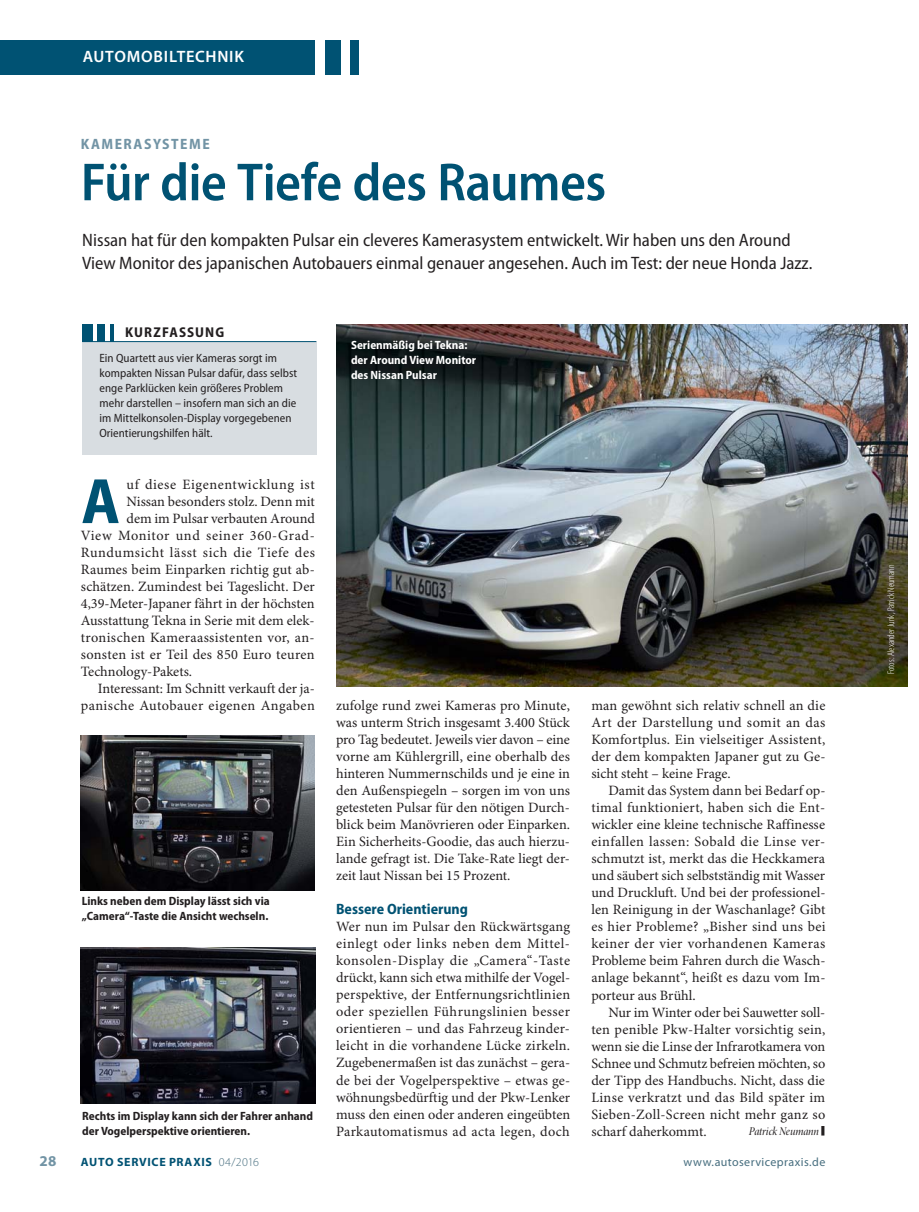
<style>
.page{position:relative;width:919px;height:1212px;background:#fff}
.page>*{position:absolute;margin:0;border:0;box-sizing:border-box;transform-origin:0 0}
.t1{font:700 semi-condensed 64.65px "Myriad Pro";color:#005273}
.t2{font:600 semi-condensed 54px "Myriad Pro";letter-spacing:-.01em;color:#005273}
.t3{font:32.7px "Minion Pro";color:#231f20;scale:.33 1}
.t4{font:semi-condensed 18px/22.5px "Myriad Pro";color:#231f20}
.t5{font:600 16.5px "Myriad Pro";letter-spacing:.045em;color:#fff}
.t6{font:700 semi-condensed 15px "Myriad Pro";color:#005273}
.t7{font:700 semi-condensed 15px "Myriad Pro";letter-spacing:.1em;color:#7294a5}
.t8{font:700 15px "Myriad Pro";color:#7294a5}
.t9{font:14.25px/17px "Minion Pro";letter-spacing:.01em;color:#231f20;text-align:justify}
.t10{font:14.25px "Minion Pro";letter-spacing:.045em;color:#231f20}
.t11{font:14.25px "Minion Pro";letter-spacing:.04em;color:#231f20}
.t12{font:14.25px "Minion Pro";letter-spacing:.03em;color:#231f20}
.t13{font:700 semi-condensed 14.25px "Myriad Pro";letter-spacing:.075em;color:#231f20}
.t14{font:semi-condensed 12px/15px "Myriad Pro";letter-spacing:.005em;color:#231f20}
.t15{font:700 semi-condensed 12px/15px "Myriad Pro";color:#231f20}
.t16{font:700 semi-condensed 12px/15px "Myriad Pro";color:#fff}
.t17{font:700 12px "Myriad Pro";letter-spacing:.055em;color:#005273}
.t18{font:12px "Myriad Pro";letter-spacing:.035em;color:#476e7f}
.t19{font:12px "Minion Pro Medium Cn It Disp";letter-spacing:-.005em;color:#231f20}
.t20{font:300 condensed 9.75px "Myriad Pro";color:#fff}
.s1{font-weight:300;color:#476e7f}
</style>
<div class="page">
<div style="left:350px;top:40px;width:8px;height:34px;background:#005273"></div>
<div style="left:325px;top:40px;width:15px;height:34px;background:#005273"></div>
<div style="left:0;top:40px;width:315px;height:34px;background:#005273"></div>
<div style="left:82px;top:341px;width:234px;height:113px;background:#d8dde1"></div>
<div style="left:82px;top:324px;width:10px;height:17px;background:#005273"></div>
<div style="left:97px;top:324px;width:8px;height:17px;background:#005273"></div>
<hr style="left:110px;top:324px;width:4px;height:17px;background:#005273">
<hr style="left:82px;top:341px;width:234px;height:1px;background:#005273">
<img style="left:336px;top:324px;width:571px;height:363px">
<img style="left:81px;top:735px;width:234px;height:155px">
<img style="left:81px;top:948px;width:234px;height:155px">
<p class="t5" style="left:83px;top:47px;width:163px">AUTOMOBILTECHNIK</p>
<p class="t7" style="left:81px;top:138px;width:130px">KAMERASYSTEME</p>
<h2 class="t2" style="left:81px;top:150px;width:526px">Für die Tiefe des Raumes</h2>
<p class="t4" style="left:82px;top:231px;width:731px">Nissan hat für den kompakten Pulsar ein cleveres Kamerasystem entwickelt. Wir haben uns den Around<br>View Monitor des japanischen Autobauers einmal genauer angesehen. Auch im Test: der neue Honda Jazz.</p>
<p class="t13" style="left:125px;top:326px;width:101px">KURZFASSUNG</p>
<p class="t14" style="left:99px;top:351px;width:199px">Ein Quartett aus vier Kameras sorgt im kompakten Nissan Pulsar dafür, dass selbst enge Parklücken kein größeres Problem mehr darstellen – insofern man sich an die im Mittelkonsolen-Display vorgegebenen Orientierungshilfen hält.</p>
<h1 class="t1" style="left:81px;top:477px;width:40px">A</h1>
<p class="t10" style="left:127px;top:479px;width:190px">uf diese Eigenentwicklung ist</p>
<p class="t9" style="left:127px;top:494px;width:190px">Nissan besonders stolz. Denn mit</p>
<p class="t9" style="left:127px;top:511px;width:190px">dem im Pulsar verbauten Around</p>
<p class="t10" style="left:81px;top:530px;width:235px">View Monitor und seiner 360-Grad-</p>
<p class="t11" style="left:81px;top:547px;width:235px">Rundumsicht lässt sich die Tiefe des</p>
<p class="t9" style="left:81px;top:562px;width:235px">Raumes beim Einparken richtig gut ab-</p>
<p class="t9" style="left:81px;top:579px;width:235px">schätzen. Zumindest bei Tageslicht. Der</p>
<p class="t9" style="left:81px;top:596px;width:235px">4,39-Meter-Japaner fährt in der höchsten</p>
<p class="t9" style="left:81px;top:613px;width:235px">Ausstattung Tekna in Serie mit dem elek-</p>
<p class="t9" style="left:81px;top:630px;width:235px">tronischen Kameraassistenten vor, an-</p>
<p class="t9" style="left:81px;top:647px;width:235px">sonsten ist er Teil des 850 Euro teuren</p>
<p class="t9" style="left:81px;top:664px;width:113px">Technology-Pakets.</p>
<p class="t9" style="left:98px;top:681px;width:218px">Interessant: Im Schnitt verkauft der ja-</p>
<p class="t12" style="left:81px;top:700px;width:235px">panische Autobauer eigenen Angaben</p>
<p class="t15" style="left:82px;top:894px;width:189px">Links neben dem Display lässt sich via „Camera“-Taste die Ansicht wechseln.</p>
<p class="t15" style="left:82px;top:1110px;width:232px">Rechts im Display kann sich der Fahrer anhand der Vogelperspektive orientieren.</p>
<p class="t16" style="left:351px;top:339px;width:127px">Serienmäßig bei Tekna: der Around View Monitor des Nissan Pulsar</p>
<p class="t9" style="left:336px;top:698px;width:235px">zufolge rund zwei Kameras pro Minute, was unterm Strich insgesamt 3.400 Stück pro Tag bedeutet. Jeweils vier davon – eine vorne am Kühlergrill, eine oberhalb des hinteren Nummernschilds und je eine in den Außenspiegeln – sorgen im von uns getesteten Pulsar für den nötigen Durch&shy;blick beim Manövrieren oder Einparken.<br>Ein Sicherheits-Goodie, das auch hierzu&shy;lande gefragt ist. Die Take-Rate liegt der&shy;zeit laut Nissan bei 15 Prozent.</p>
<p class="t6" style="left:336px;top:904px;width:133px">Bessere Orientierung</p>
<p class="t9" style="left:336px;top:919px;width:236px">Wer nun im Pulsar den Rückwärtsgang einlegt oder links neben dem Mittel&shy;konsolen-Display die „Camera“-Taste drückt, kann sich etwa mithilfe der Vogel&shy;perspektive, der Entfernungsrichtlinien oder speziellen Führungslinien besser orientieren – und das Fahrzeug kinder&shy;leicht in die vorhandene Lücke zirkeln.<br>Zugebenermaßen ist das zunächst – gera&shy;de bei der Vogelperspektive – etwas ge&shy;wöhnungsbedürftig und der Pkw-Lenker muss den einen oder anderen eingeübten Parkautomatismus ad acta legen, doch</p>
<p class="t9" style="left:591px;top:698px;width:236px">man gewöhnt sich relativ schnell an die Art der Darstellung und somit an das Komfortplus. Ein vielseitiger Assistent, der dem kompakten Japaner gut zu Ge&shy;sicht steht – keine Frage.</p>
<p class="t9" style="left:591px;top:783px;width:236px;text-indent:17px">Damit das System dann bei Bedarf op&shy;timal funktioniert, haben sich die Ent&shy;wickler eine kleine technische Raffinesse einfallen lassen: Sobald die Linse ver&shy;schmutzt ist, merkt das die Heckkamera und säubert sich selbstständig mit Wasser und Druckluft. Und bei der professionel&shy;len Reinigung in der Waschanlage? Gibt es hier Probleme? „Bisher sind uns bei keiner der vier vorhandenen Kameras Probleme beim Fahren durch die Wasch&shy;anlage bekannt“, heißt es dazu vom Im&shy;porteur aus Brühl.</p>
<p class="t9" style="left:591px;top:1005px;width:235px;text-indent:17px">Nur im Winter oder bei Sauwetter soll&shy;ten penible Pkw-Halter vorsichtig sein, wenn sie die Linse der Infrarotkamera von Schnee und Schmutz befreien möchten, so der Tipp des Handbuchs. Nicht, dass die Linse verkratzt und das Bild später im Sieben-Zoll-Screen nicht mehr ganz so scharf daherkommt.</p>
<p class="t19" style="left:748px;top:1124px;width:71px">Patrick Neumann</p>
<h3 class="t3" style="left:820px;top:1116px;width:15px">■</h3>
<p class="t8" style="left:39px;top:1152px;width:19px">28</p>
<p class="t17" style="left:81px;top:1154px;width:180px">AUTO SERVICE PRAXIS <span class="s1">04/2016</span></p>
<p class="t18" style="left:683px;top:1154px;width:143px">www.autoservicepraxis.de</p>
<p class="t20" style="left:885px;top:674px;width:111px;rotate:-90deg">Fotos: Alexander Junk, Patrick Neumann</p>
</div>
